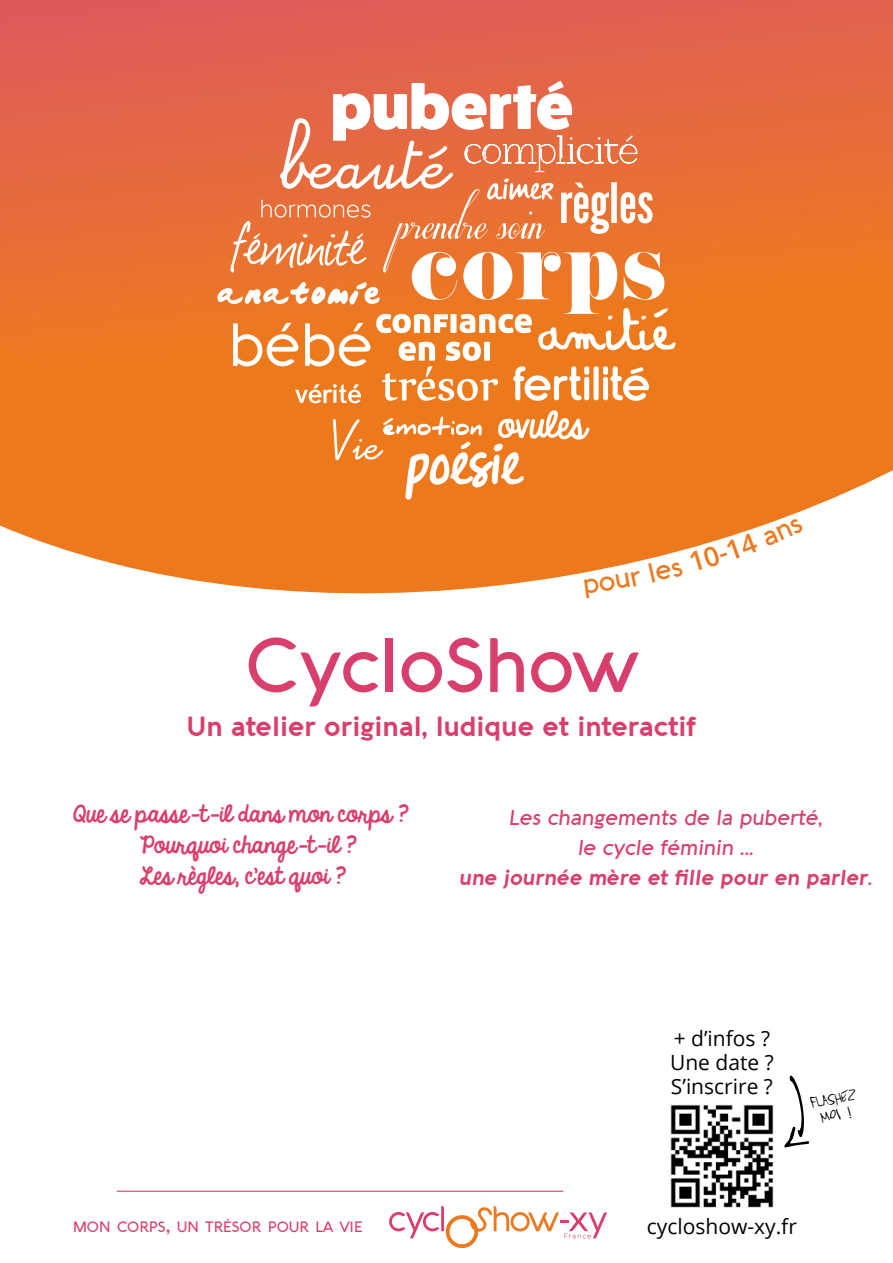
<style>
.page{position:relative;width:893px;height:1263px;background:#fff}
.page>*{position:absolute;margin:0;border:0;box-sizing:border-box;transform-origin:0 0}
.t1{font:500 75px "Aquawax";color:#d93f6c}
.t2{font:700 27px "Aquawax";color:#d93f6c}
.t3{font:500 21px/30px "Aquawax";color:#d93f6c;text-align:center}
.t4{font:21px/30.9px "KG Always A Good Time";color:#d93f6c}
.t5{font:21px/24px "Open Sans";color:#040304}
.t6{font:21px "Open Sans";color:#020203}
.t7{font:15px/16.5px "Allison";color:#000;text-align:center}
.t8{font:500 14.7px "Aquawax";color:#d93f6c}
.s1{font-weight:700}
.s2{font-size:21px}
</style>
<div class="page">
<hr style="left:117px;top:1191px;width:446px;height:1px;background:#d93f6c">
<svg style="left:389px;top:1205px;width:218px;height:43px"></svg>
<svg style="left:0;top:0;width:893px;height:594px;background:#e9793d"></svg>
<img style="left:670px;top:1104px;width:104px;height:104px">
<svg style="left:333px;top:410px;width:257px;height:90px;background:#f09145"></svg>
<svg style="left:217px;top:81px;width:458px;height:322px"></svg>
<svg style="left:784px;top:1075px;width:26px;height:73px"></svg>
<svg style="left:584px;top:570px;width:58px;height:24px"></svg>
<svg style="left:648px;top:561px;width:35px;height:21px"></svg>
<svg style="left:689px;top:517px;width:115px;height:55px"></svg>
<h1 class="t1" style="left:245px;top:621px;width:394px">CycloShow</h1>
<p class="t2" style="left:186px;top:709px;width:512px">Un atelier original, ludique et interactif</p>
<p class="t4" style="left:139px;top:800px;width:271px;text-indent:-66px">Que se passe-t-il dans mon corps ?<br>Pourquoi change-t-il ?<br>Les règles, c’est quoi ?</p>
<p class="t3" style="left:459px;top:802px;width:418px">Les changements de la puberté,<br>le cycle féminin ...<br><span class="s1">une journée mère et fille pour en parler</span>.</p>
<p class="t8" style="left:73px;top:1218px;width:291px">MON CORPS<span class="s2">,</span> UN TRÉSOR POUR LA VIE</p>
<p class="t5" style="left:670px;top:1026px;width:105px">+ d’infos ?<br>Une date ?<br>S’inscrire ?</p>
<p class="t7" style="left:810px;top:1095px;width:47px;rotate:-10deg">FLASHEZ<br>MOI !</p>
<p class="t6" style="left:647px;top:1211px;width:152px">cycloshow-xy.fr</p>
</div>
